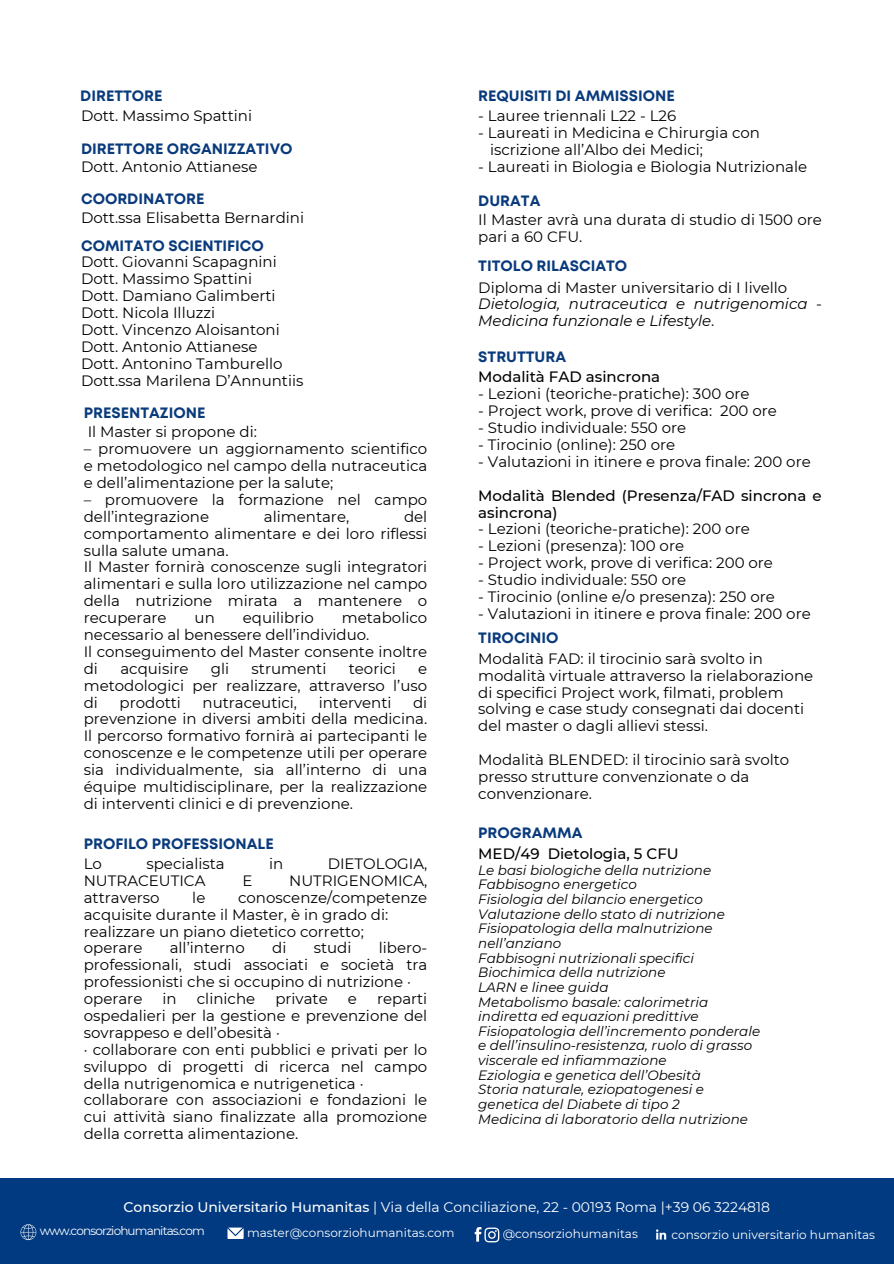
<style>
.page{position:relative;width:894px;height:1264px;background:#fff}
.page>*{position:absolute;margin:0;border:0;box-sizing:border-box;transform-origin:0 0}
.t1{font:15px/16.8px "Montserrat";color:#000}
.t2{font:700 15px "Mont";color:#093a7c}
.t3{font:italic 15px/16.8px "Montserrat";color:#000}
.t4{font:500 15px/16.8px "Montserrat";color:#000}
.t5{font:13.95px "Montserrat";color:#fff}
.t6{font:italic 13.5px/14.7px "Montserrat";color:#000}
.t7{font:12px "Montserrat";color:#fff}
.t8{font:12px "Montserrat";letter-spacing:-.07em;color:#fff}
.s1{font-style:normal}
.s2{font-weight:500}
</style>
<div class="page">
<div style="left:0;top:1178px;width:893px;height:85px;background:#013a81"></div>
<svg style="left:21px;top:1224px;width:15px;height:15px"></svg>
<svg style="left:654px;top:1227px;width:14px;height:14px"></svg>
<svg style="left:655px;top:1229px;width:11px;height:10px"></svg>
<svg style="left:227px;top:1227px;width:16px;height:11px"></svg>
<svg style="left:474px;top:1227px;width:25px;height:15px"></svg>
<h1 class="t2" style="left:80px;top:90px;width:84px">DIRETTORE</h1>
<h1 class="t1" style="left:81px;top:107px;width:172px">Dott. Massimo Spattini</h1>
<h1 class="t2" style="left:81px;top:143px;width:213px">DIRETTORE ORGANIZZATIVO</h1>
<h2 class="t1" style="left:81px;top:158px;width:178px">Dott. Antonio Attianese</h2>
<h2 class="t2" style="left:81px;top:193px;width:125px">COORDINATORE</h2>
<h1 class="t1" style="left:81px;top:209px;width:224px">Dott.ssa Elisabetta Bernardini</h1>
<h2 class="t2" style="left:81px;top:240px;width:184px">COMITATO SCIENTIFICO</h2>
<h2 class="t1" style="left:81px;top:254px;width:224px">Dott. Giovanni Scapagnini<br>Dott. Massimo Spattini<br>Dott. Damiano Galimberti<br>Dott. Nicola Illuzzi<br>Dott. Vincenzo Aloisantoni<br>Dott. Antonio Attianese<br>Dott. Antonino Tamburello<br>Dott.ssa Marilena D’Annuntiis</h2>
<h1 class="t2" style="left:84px;top:407px;width:123px">PRESENTAZIONE</h1>
<h2 class="t1" style="left:88px;top:423px;width:171px">Il Master si propone di:</h2>
<h2 class="t1" style="left:84px;top:440px;width:345px;text-align:justify">– promuovere un aggiornamento scientifico e metodologico nel campo della nutraceutica e dell’alimentazione per la salute;</h2>
<h2 class="t1" style="left:84px;top:491px;width:345px">– promuovere la formazione nel campo dell’integrazione</h2>
<h2 class="t1" style="left:84px;top:508px;width:345px;text-indent:320px">del comportamento alimentare e dei loro riflessi sulla salute umana.<br>Il Master fornirà conoscenze sugli integratori alimentari e sulla loro utilizzazione nel campo della nutrizione mirata a mantenere o recuperare</h2>
<h2 class="t1" style="left:264px;top:508px;width:87px">alimentare,</h2>
<h2 class="t1" style="left:84px;top:609px;width:345px;text-indent:258px">metabolico necessario al benessere dell’individuo.<br>Il conseguimento del Master consente inoltre di</h2>
<h2 class="t1" style="left:194px;top:609px;width:22px">un</h2>
<h2 class="t1" style="left:243px;top:609px;width:73px">equilibrio</h2>
<h2 class="t1" style="left:120px;top:660px;width:70px">acquisire</h2>
<h2 class="t1" style="left:211px;top:660px;width:20px">gli</h2>
<h2 class="t1" style="left:251px;top:660px;width:76px">strumenti</h2>
<h2 class="t1" style="left:348px;top:660px;width:49px">teorici</h2>
<h2 class="t1" style="left:84px;top:660px;width:345px;text-align:justify;text-indent:334px">e metodologici per realizzare, attraverso l’uso di</h2>
<h2 class="t1" style="left:84px;top:693px;width:345px;text-align:justify;text-indent:329px">di prevenzione in diversi ambiti della medicina.<br>Il percorso formativo fornirà ai partecipanti le conoscenze e le competenze utili per operare sia individualmente, sia all’interno di una équipe multidisciplinare, per la realizzazione di interventi clinici e di prevenzione.</h2>
<h2 class="t1" style="left:119px;top:693px;width:63px">prodotti</h2>
<h2 class="t1" style="left:202px;top:693px;width:96px">nutraceutici,</h2>
<h2 class="t1" style="left:318px;top:693px;width:74px">interventi</h2>
<h2 class="t2" style="left:84px;top:838px;width:191px">PROFILO PROFESSIONALE</h2>
<p class="t1" style="left:84px;top:855px;width:20px">Lo</p>
<p class="t1" style="left:146px;top:855px;width:80px">specialista</p>
<p class="t1" style="left:269px;top:855px;width:16px">in</p>
<p class="t1" style="left:327px;top:855px;width:101px">DIETOLOGIA,</p>
<p class="t1" style="left:84px;top:872px;width:123px">NUTRACEUTICA</p>
<p class="t1" style="left:242px;top:872px;width:12px">E</p>
<p class="t1" style="left:289px;top:872px;width:139px">NUTRIGENOMICA,</p>
<p class="t1" style="left:84px;top:889px;width:77px">attraverso</p>
<p class="t1" style="left:192px;top:889px;width:15px">le</p>
<p class="t1" style="left:84px;top:889px;width:345px;text-indent:154px">conoscenze/competenze acquisite durante il Master, è in grado di: realizzare un piano dietetico corretto;<br>operare</p>
<p class="t1" style="left:170px;top:939px;width:76px">all’interno</p>
<p class="t1" style="left:272px;top:939px;width:16px">di</p>
<p class="t1" style="left:314px;top:939px;width:39px">studi</p>
<p class="t1" style="left:84px;top:939px;width:345px;text-indent:295px">libero&shy;professionali, studi associati e società tra professionisti che si occupino di nutrizione · operare</p>
<p class="t1" style="left:84px;top:990px;width:345px;text-indent:293px">reparti ospedalieri per la gestione e prevenzione del sovrappeso e dell’obesità ·<br>· collaborare con enti pubblici e privati per lo sviluppo di progetti di ricerca nel campo della nutrigenomica e nutrigenetica · collaborare con associazioni e fondazioni le cui attività siano finalizzate alla promozione della corretta alimentazione.</p>
<p class="t1" style="left:162px;top:990px;width:16px">in</p>
<p class="t1" style="left:197px;top:990px;width:60px">cliniche</p>
<p class="t1" style="left:275px;top:990px;width:54px">private</p>
<p class="t1" style="left:348px;top:990px;width:11px">e</p>
<h2 class="t2" style="left:478px;top:90px;width:198px">REQUISITI DI AMMISSIONE</h2>
<h1 class="t1" style="left:478px;top:107px;width:199px">- Lauree triennali L22 - L26</h1>
<h1 class="t1" style="left:490px;top:124px;width:271px;text-indent:-12px">- Laureati in Medicina e Chirurgia con iscrizione all’Albo dei Medici;</h1>
<h1 class="t1" style="left:478px;top:158px;width:330px">- Laureati in Biologia e Biologia Nutrizionale</h1>
<h2 class="t2" style="left:478px;top:195px;width:64px">DURATA</h2>
<h1 class="t1" style="left:478px;top:211px;width:345px">Il Master avrà una durata di studio di 1500 ore pari a 60 CFU.</h1>
<h2 class="t2" style="left:478px;top:260px;width:150px">TITOLO RILASCIATO</h2>
<h1 class="t3" style="left:478px;top:279px;width:345px"><span class="s1">Diploma di Master universitario di I livello<br></span>Dietologia, nutraceutica e nutrigenomica -<br>Medicina funzionale e Lifestyle<span class="s1">.</span></h1>
<h2 class="t2" style="left:478px;top:351px;width:89px">STRUTTURA</h2>
<h2 class="t4" style="left:478px;top:369px;width:183px">Modalità FAD asincrona</h2>
<h2 class="t1" style="left:478px;top:385px;width:273px">- Lezioni (teoriche-pratiche): 300 ore</h2>
<h2 class="t1" style="left:478px;top:402px;width:300px">- Project work, prove di verifica: 200 ore</h2>
<h2 class="t1" style="left:478px;top:419px;width:209px">- Studio individuale: 550 ore</h2>
<h2 class="t1" style="left:478px;top:436px;width:198px">- Tirocinio (online): 250 ore</h2>
<h2 class="t1" style="left:478px;top:453px;width:334px">- Valutazioni in itinere e prova finale: 200 ore</h2>
<h1 class="t4" style="left:478px;top:487px;width:345px">Modalità Blended (Presenza/FAD sincrona e asincrona)</h1>
<h1 class="t1" style="left:478px;top:520px;width:273px">- Lezioni (teoriche-pratiche): 200 ore</h1>
<h1 class="t1" style="left:478px;top:537px;width:207px">- Lezioni (presenza): 100 ore</h1>
<h1 class="t1" style="left:478px;top:554px;width:296px">- Project work, prove di verifica: 200 ore</h1>
<h1 class="t1" style="left:478px;top:571px;width:209px">- Studio individuale: 550 ore</h1>
<h1 class="t1" style="left:478px;top:588px;width:298px">- Tirocinio (online e/o presenza): 250 ore</h1>
<h1 class="t1" style="left:478px;top:605px;width:334px">- Valutazioni in itinere e prova finale: 200 ore</h1>
<p class="t2" style="left:478px;top:631px;width:82px">TIROCINIO</p>
<h1 class="t1" style="left:478px;top:650px;width:336px">Modalità FAD: il tirocinio sarà svolto in modalità virtuale attraverso la rielaborazione di specifici Project work, filmati, problem solving e case study consegnati dai docenti del master o dagli allievi stessi.</h1>
<h2 class="t1" style="left:478px;top:751px;width:312px">Modalità BLENDED: il tirocinio sarà svolto presso strutture convenzionate o da convenzionare.</h2>
<p class="t2" style="left:478px;top:827px;width:106px">PROGRAMMA</p>
<p class="t4" style="left:478px;top:845px;width:202px">MED/49 Dietologia, 5 CFU</p>
<p class="t6" style="left:478px;top:862px;width:283px">Le basi biologiche della nutrizione Fabbisogno energetico<br>Fisiologia del bilancio energetico Valutazione dello stato di nutrizione Fisiopatologia della malnutrizione nell’anziano<br>Fabbisogni nutrizionali specifici Biochimica della nutrizione<br>LARN e linee guida<br>Metabolismo basale: calorimetria indiretta ed equazioni predittive Fisiopatologia dell’incremento ponderale e dell’insulino-resistenza, ruolo di grasso viscerale ed infiammazione<br>Eziologia e genetica dell’Obesità<br>Storia naturale, eziopatogenesi e genetica del Diabete di tipo 2<br>Medicina di laboratorio della nutrizione</p>
<h2 class="t5" style="left:123px;top:1198px;width:647px"><span class="s2">Consorzio Universitario Humanitas</span> | Via della Conciliazione, 22 - 00193 Roma |+39 06 3224818</h2>
<h1 class="t8" style="left:40px;top:1223px;width:167px">www.consorziohumanitas.com</h1>
<h2 class="t7" style="left:247px;top:1225px;width:209px">master@consorziohumanitas.com</h2>
<h2 class="t7" style="left:502px;top:1226px;width:137px">@consorziohumanitas</h2>
<h1 class="t7" style="left:671px;top:1226px;width:205px">consorzio universitario humanitas</h1>
</div>
